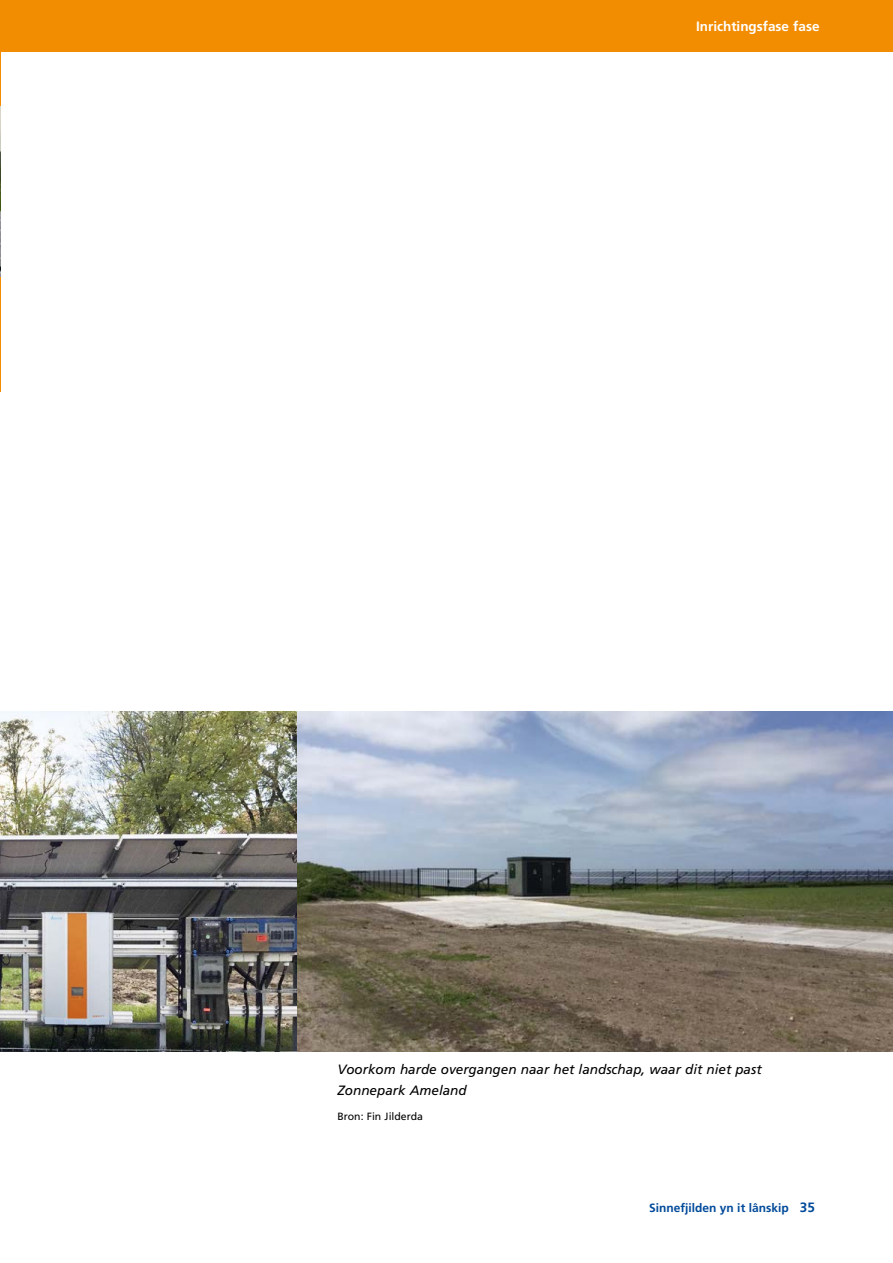
<style>
.page{position:relative;width:893px;height:1263px;background:#fff}
.page>*{position:absolute;margin:0;border:0;box-sizing:border-box;transform-origin:0 0}
.t1{font:italic 13.5px/20.2px "Frutiger LT Std";color:#000}
.t2{font:700 13.5px "Frutiger LT Std";color:#fff}
.t3{font:700 12px "Frutiger LT Std";color:#004a9a}
.t4{font:10.5px "Frutiger LT Std";color:#000}
.s1{font-size:13.5px}
</style>
<div class="page">
<div style="left:0;top:0;width:893px;height:51px;background:#f28c00"></div>
<img style="left:0;top:711px;width:893px;height:340px">
<img style="left:0;top:106px;width:1px;height:170px">
<p class="t2" style="left:696px;top:19px;width:125px">Inrichtingsfase fase</p>
<p class="t1" style="left:337px;top:1060px;width:426px">Voorkom harde overgangen naar het landschap, waar dit niet past<br>Zonnepark Ameland</p>
<p class="t4" style="left:337px;top:1110px;width:87px">Bron: Fin Jilderda</p>
<p class="t3" style="left:649px;top:1200px;width:167px">Sinnefjilden yn it lânskip <span class="s1">35</span></p>
</div>
